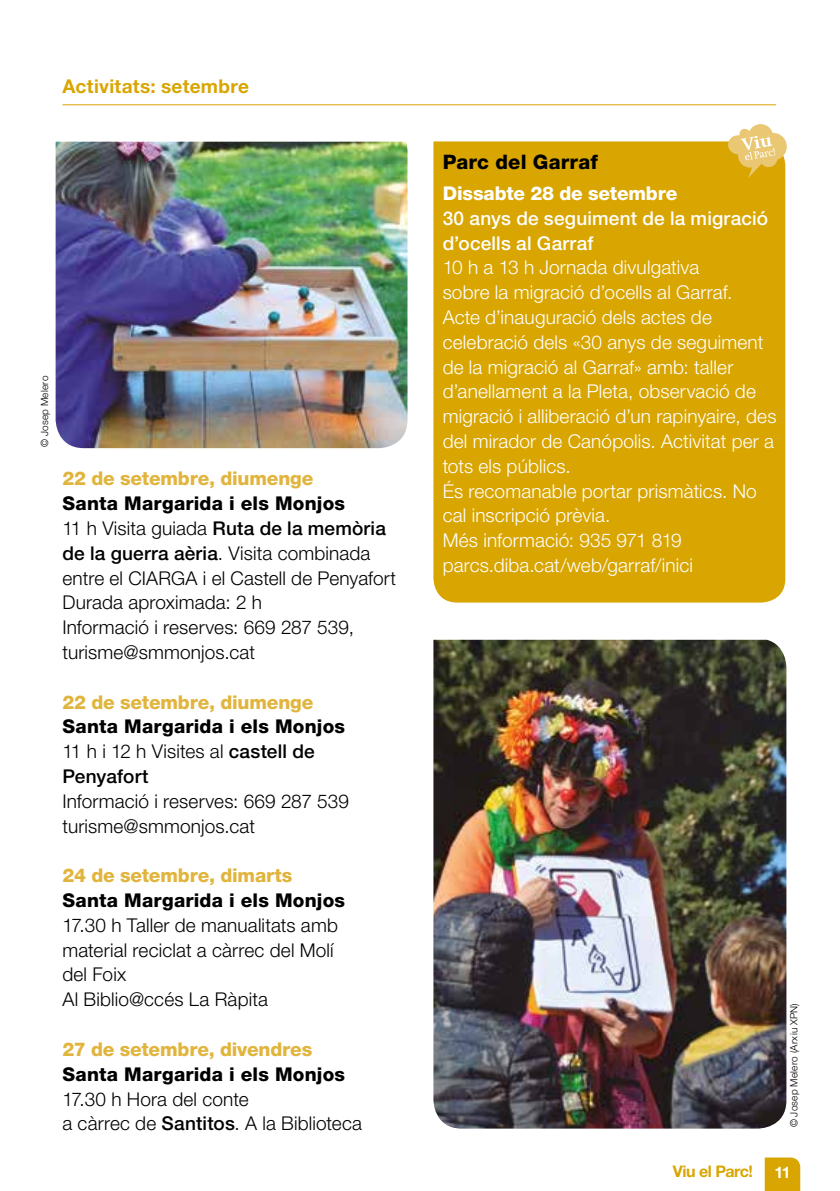
<style>
.page{position:relative;width:840px;height:1191px;background:#fff}
.page>*{position:absolute;margin:0;border:0;box-sizing:border-box;transform-origin:0 0}
.t1{font:800 20px "Helvetica Neue LT Std";letter-spacing:.01em;color:#000}
.t2{font:300 19px/24.8px "Helvetica Neue LT Std";letter-spacing:.01em;color:#fff}
.t3{font:300 19px/24.8px "Helvetica Neue LT Std";letter-spacing:.01em;color:#000}
.t4{font:800 19px/24.8px "Helvetica Neue LT Std";letter-spacing:.01em;color:#000}
.t5{font:800 19px "Helvetica Neue LT Std";letter-spacing:-.01em;color:#e1b53d}
.t6{font:500 19px/24.8px "Helvetica Neue LT Std";letter-spacing:.01em;color:#fff}
.t7{font:800 19px "Helvetica Neue LT Std";letter-spacing:-.01em;color:#fff}
.t8{font:700 19px "Helvetica Neue LT Std";letter-spacing:.015em;color:#d9a500}
.t9{font:700 16px "Helvetica Neue LT Std";letter-spacing:-.03em;color:#d9a500}
.t10{font:700 16px "Helvetica Neue LT Std";color:#fff}
.t11{font:300 10px "Helvetica Neue LT Std";letter-spacing:.025em;color:#000}
.s1{font-weight:800}
.s2{font-weight:500}
.s3{font-weight:300}
</style>
<div class="page">
<svg style="left:764px;top:1157px;width:35px;height:34px"></svg>
<div style="left:433px;top:141px;width:351px;height:461px;background:#d9a500"></div>
<svg style="left:727px;top:124px;width:59px;height:54px"></svg>
<img style="left:433px;top:640px;width:353px;height:488px">
<hr style="left:62px;top:104px;width:713px;height:1px;background:#d9a500">
<img style="left:56px;top:142px;width:351px;height:306px">
<p class="t8" style="left:62px;top:74px;width:188px">Activitats: setembre</p>
<p class="t11" style="left:38px;top:447px;width:73px;rotate:-90deg">© Josep Melero</p>
<p class="t5" style="left:62px;top:467px;width:252px">22 de setembre, diumenge</p>
<p class="t3" style="left:62px;top:490px;width:335px"><span class="s1">Santa Margarida i els Monjos<br></span>11 h Visita guiada <span class="s2">Ruta de la memòria de la guerra aèria</span>. Visita combinada entre el CIARGA i el Castell de Penyafort<br>Durada aproximada: 2 h<br>Informació i reserves: 669 287 539, turisme@smmonjos.cat</p>
<p class="t5" style="left:62px;top:690px;width:252px">22 de setembre, diumenge</p>
<p class="t4" style="left:62px;top:714px;width:284px">Santa Margarida i els Monjos<br><span class="s3">11 h i 12 h Visites al</span> <span class="s2">castell de<br>Penyafort</span></p>
<p class="t3" style="left:62px;top:788px;width:288px">Informació i reserves: 669 287 539 turisme@smmonjos.cat</p>
<p class="t5" style="left:62px;top:864px;width:231px">24 de setembre, dimarts</p>
<p class="t4" style="left:62px;top:888px;width:284px">Santa Margarida i els Monjos</p>
<p class="t3" style="left:62px;top:912px;width:277px">17.30 h Taller de manualitats amb material reciclat a càrrec del Molí del Foix<br>Al Biblio@ccés La Ràpita</p>
<p class="t5" style="left:62px;top:1037px;width:251px">27 de setembre, divendres</p>
<p class="t4" style="left:62px;top:1061px;width:284px">Santa Margarida i els Monjos</p>
<p class="t3" style="left:62px;top:1086px;width:301px">17.30 h Hora del conte<br>a càrrec de <span class="s2">Santitos</span>. A la Biblioteca</p>
<p class="t1" style="left:442px;top:150px;width:156px">Parc del Garraf</p>
<p class="t7" style="left:442px;top:182px;width:236px">Dissabte 28 de setembre</p>
<p class="t6" style="left:442px;top:205px;width:327px">30 anys de seguiment de la migració d’ocells al Garraf</p>
<p class="t2" style="left:442px;top:255px;width:335px">10 h a 13 h Jornada divulgativa<br>sobre la migració d’ocells al Garraf.<br>Acte d’inauguració dels actes de celebració dels «30 anys de seguiment de la migració al Garraf» amb: taller d’anellament a la Pleta, observació de migració i alliberació d’un rapinyaire, des del mirador de Canópolis. Activitat per a tots els públics.<br>És recomanable portar prismàtics. No cal inscripció prèvia.<br>Més informació: 935 971 819 parcs.diba.cat/web/garraf/inici</p>
<p class="t11" style="left:787px;top:1127px;width:126px;rotate:-90deg">© Josep Melero (Arxiu XPN)</p>
<p class="t9" style="left:672px;top:1161px;width:82px">Viu el Parc!</p>
<p class="t10" style="left:773px;top:1162px;width:18px">11</p>
</div>
